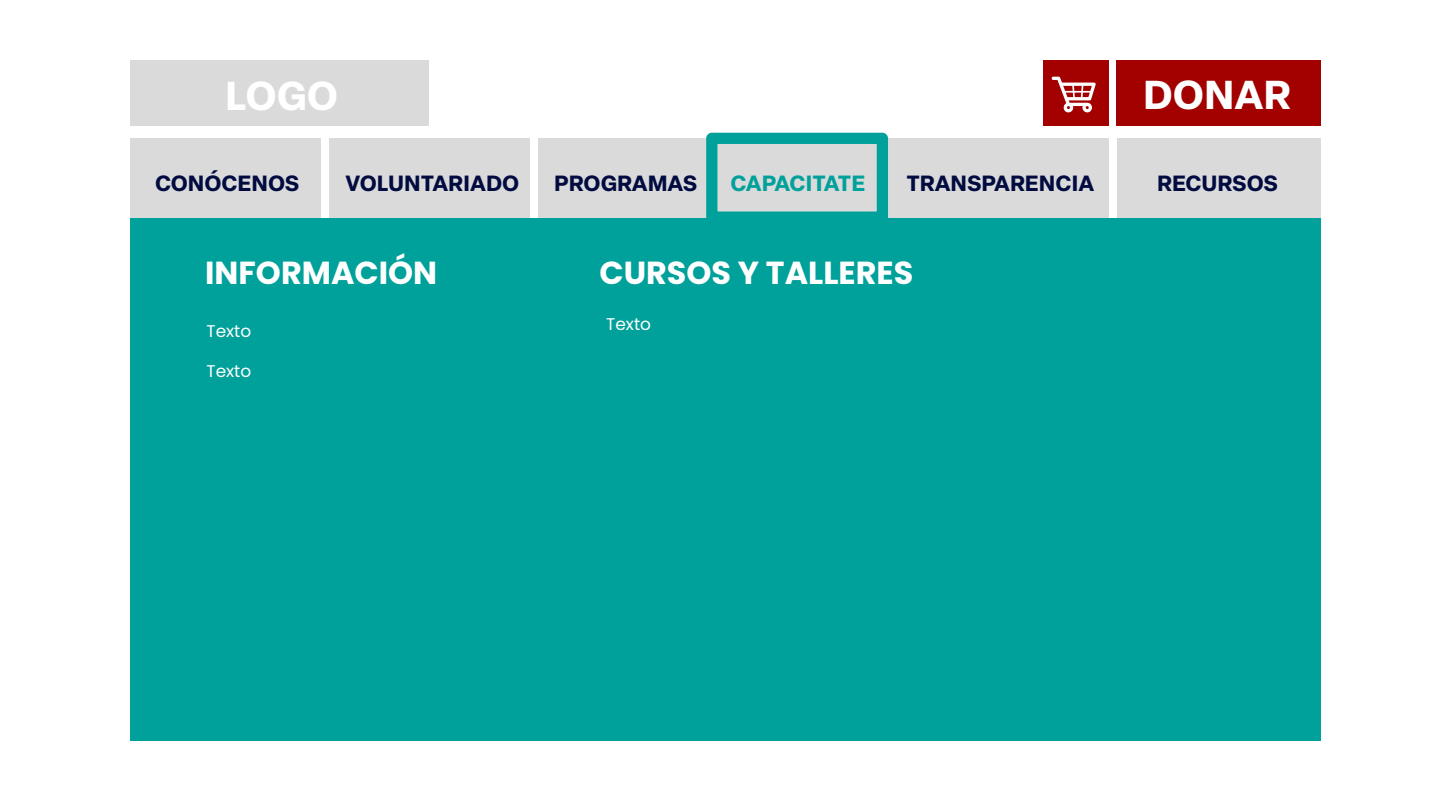
<style>
.page{position:relative;width:1440px;height:810px;background:#fff}
.page>*{position:absolute;margin:0;border:0;box-sizing:border-box;transform-origin:0 0}
.t1{font:700 39.75px "Elza Text";color:#fff}
.t2{font:700 31.88px "Poppins";color:#fff}
.t3{font:700 21.67px "Elza Text";color:#010b40}
.t4{font:700 21.67px "Elza Text";letter-spacing:-.015em;color:#00a19a}
.t5{font:16.95px "Poppins";color:#fff}
</style>
<div class="page">
<div style="left:130px;top:138px;width:1191px;height:603px;background:#00a19a"></div>
<div style="left:130px;top:138px;width:1191px;height:80px;background:#dadada"></div>
<div style="left:321px;top:138px;width:7px;height:80px;background:#fff"></div>
<div style="left:530px;top:138px;width:7px;height:80px;background:#fff"></div>
<div style="left:1109px;top:138px;width:7px;height:80px;background:#fff"></div>
<svg style="left:706px;top:133px;width:182px;height:85px"></svg>
<div style="left:1116px;top:61px;width:205px;height:65px;background:#a30000"></div>
<div style="left:130px;top:61px;width:299px;height:65px;background:#dadada"></div>
<div style="left:1044px;top:61px;width:65px;height:65px;background:#a30000"></div>
<svg style="left:1052px;top:77px;width:44px;height:36px"></svg>
<h1 class="t1" style="left:225px;top:65px;width:115px">LOGO</h1>
<h1 class="t1" style="left:1143px;top:64px;width:149px">DONAR</h1>
<p class="t3" style="left:155px;top:166px;width:146px">CONÓCENOS</p>
<p class="t3" style="left:345px;top:166px;width:175px">VOLUNTARIADO</p>
<p class="t3" style="left:554px;top:166px;width:145px">PROGRAMAS</p>
<p class="t4" style="left:730px;top:166px;width:137px">CAPACITATE</p>
<p class="t3" style="left:907px;top:166px;width:189px">TRANSPARENCIA</p>
<p class="t3" style="left:1157px;top:166px;width:122px">RECURSOS</p>
<h2 class="t2" style="left:205px;top:255px;width:233px">INFORMACIÓN</h2>
<h2 class="t2" style="left:599px;top:255px;width:316px">CURSOS Y TALLERES</h2>
<p class="t5" style="left:207px;top:321px;width:46px">Texto</p>
<p class="t5" style="left:207px;top:362px;width:46px">Texto</p>
<p class="t5" style="left:606px;top:314px;width:46px">Texto</p>
</div>
